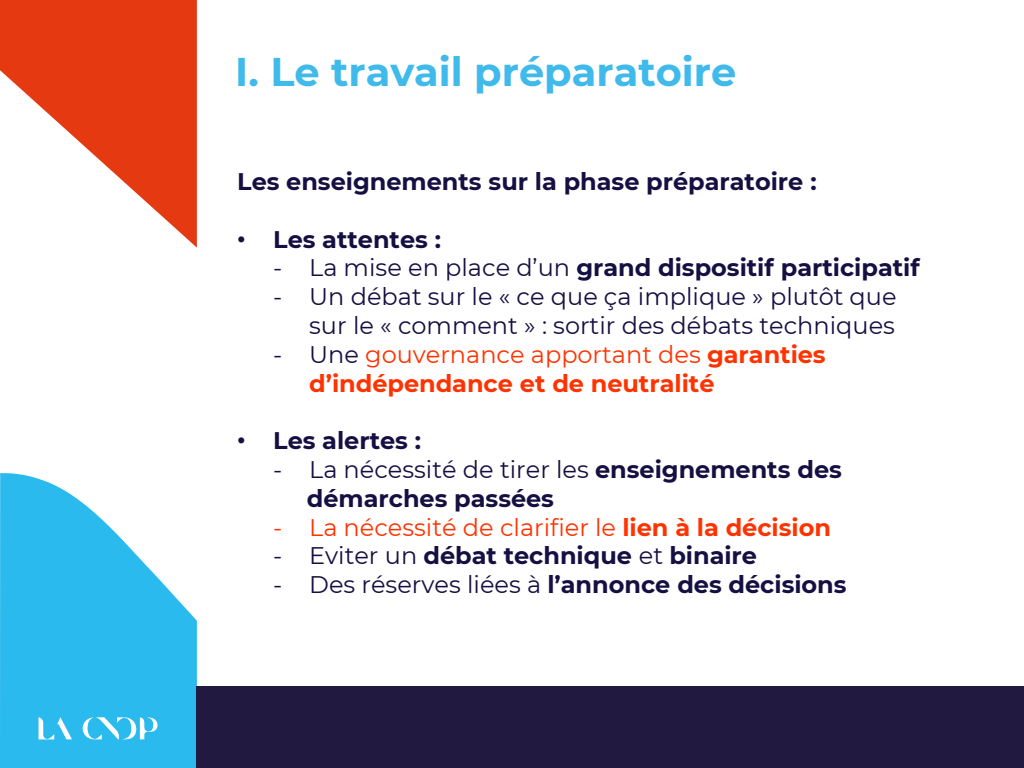
<style>
.page{position:relative;width:1024px;height:768px;background:#fff}
.page>*{position:absolute;margin:0;border:0;box-sizing:border-box;transform-origin:0 0}
.t1{font:700 40px "Montserrat";color:#3fbaea}
.t2{font:700 24px "Montserrat";color:#160f42}
.t3{font:24px/28.8px "Montserrat";color:#160f42;text-align:right}
.t4{font:700 24px/28.8px "Montserrat";color:#f30}
.t5{font:24px "Montserrat";color:#f30}
.s1{font-family:"Arial";font-weight:400}
.s2{font-weight:400}
.s3{font-weight:400;color:#160f42}
.s4{font-weight:700}
</style>
<div class="page">
<svg style="left:0;top:0;width:197px;height:248px;fill:#e53a11"></svg>
<svg style="left:0;top:473px;width:197px;height:295px;fill:#2bbaed"></svg>
<svg style="left:39px;top:717px;width:33px;height:22px"></svg>
<svg style="left:83px;top:717px;width:75px;height:22px"></svg>
<div style="left:197px;top:686px;width:827px;height:82px;background:#21193f"></div>
<h1 class="t1" style="left:235px;top:43px;width:503px">I. Le travail préparatoire</h1>
<p class="t2" style="left:237px;top:164px;width:581px">Les enseignements sur la phase préparatoire :</p>
<p class="t2" style="left:237px;top:222px;width:206px"><span class="s1">•</span> Les attentes :</p>
<p class="t2" style="left:273px;top:251px;width:648px"><span class="s2">- La mise en place d’un</span> grand dispositif participatif</p>
<p class="t3" style="left:273px;top:281px;width:625px">- Un débat sur le « ce que ça implique » plutôt que sur le « comment » : sortir des débats techniques</p>
<p class="t4" style="left:309px;top:339px;width:518px;text-indent:-36px"><span class="s3">- Une</span> <span class="s2">gouvernance apportant des</span> garanties d’indépendance et de neutralité</p>
<p class="t2" style="left:237px;top:423px;width:186px"><span class="s1">•</span> Les alertes :</p>
<p class="t3" style="left:273px;top:454px;width:570px">- La nécessité de tirer les <span class="s4">enseignements des</span></p>
<p class="t2" style="left:307px;top:481px;width:249px">démarches passées</p>
<p class="t5" style="left:273px;top:511px;width:559px">- La nécessité de clarifier le <span class="s4">lien à la décision</span></p>
<p class="t2" style="left:273px;top:539px;width:485px"><span class="s2">- Eviter un</span> débat technique <span class="s2">et</span> binaire</p>
<p class="t2" style="left:273px;top:567px;width:575px"><span class="s2">- Des réserves liées à</span> l’annonce des décisions</p>
</div>
